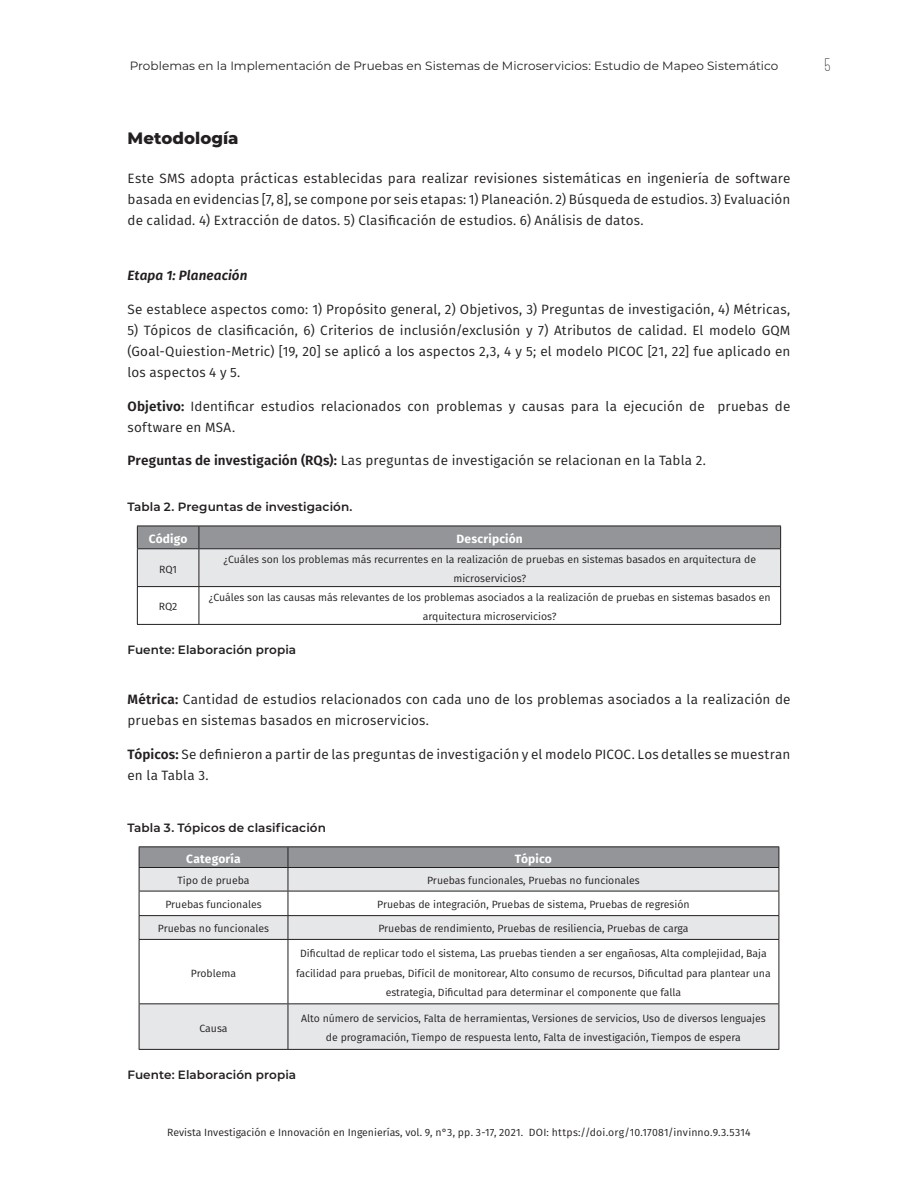
<style>
.page{position:relative;width:918px;height:1188px;background:#fff}
.page>*{position:absolute;margin:0;border:0;box-sizing:border-box;transform-origin:0 0}
.t1{font:300 18px "Canter";color:#231f20}
.Title_1_-_16pts{font:800 16.5px "Montserrat";letter-spacing:.005em;color:#231f20}
.BT_-_1st_Line{font:13.5px/21px "Fira Sans";letter-spacing:.01em;color:#231f20}
.Title_3_Italic{font:italic 600 13.5px "Fira Sans";letter-spacing:.01em;color:#231f20}
.Images_-_Title{font:600 12px "Montserrat";letter-spacing:.01em;color:#231f20}
.t2{font:12px "Montserrat";letter-spacing:.005em;color:#231f20}
.Table_-_Header{font:700 12px "Fira Sans";letter-spacing:.015em;color:#fff}
.Table_-_Body_Text{font:10.5px/19.5px "Fira Sans";color:#231f20;text-align:center}
.s1{font-weight:600}
</style>
<div class="page">
<hr style="left:137px;top:624px;width:62px;height:1px;background:#231f20">
<hr style="left:199px;top:624px;width:582px;height:1px;background:#231f20">
<hr style="left:137px;top:587px;width:1px;height:37px;background:#231f20">
<svg style="left:137px;top:526px;width:644px;height:61px;background:#c0c1c4"></svg>
<hr style="left:199px;top:549px;width:1px;height:37px;background:#231f20">
<hr style="left:780px;top:549px;width:1px;height:37px;background:#231f20">
<hr style="left:199px;top:587px;width:1px;height:37px;background:#231f20">
<hr style="left:780px;top:587px;width:1px;height:37px;background:#231f20">
<svg style="left:140px;top:940px;width:639px;height:109px"></svg>
<hr style="left:139px;top:846px;width:149px;height:1px;background:#231f20">
<hr style="left:288px;top:846px;width:491px;height:1px;background:#231f20">
<hr style="left:139px;top:939px;width:149px;height:1px;background:#231f20">
<hr style="left:288px;top:939px;width:491px;height:1px;background:#231f20">
<hr style="left:139px;top:1003px;width:149px;height:1px;background:#231f20">
<hr style="left:288px;top:1003px;width:491px;height:1px;background:#231f20">
<hr style="left:139px;top:1049px;width:149px;height:1px;background:#231f20">
<hr style="left:288px;top:1049px;width:491px;height:1px;background:#231f20">
<hr style="left:139px;top:940px;width:1px;height:63px;background:#231f20">
<hr style="left:139px;top:1004px;width:1px;height:45px;background:#231f20">
<svg style="left:139px;top:847px;width:641px;height:92px"></svg>
<hr style="left:288px;top:940px;width:1px;height:63px;background:#231f20">
<hr style="left:779px;top:940px;width:1px;height:63px;background:#231f20">
<hr style="left:288px;top:1004px;width:1px;height:45px;background:#231f20">
<hr style="left:779px;top:1004px;width:1px;height:45px;background:#231f20">
<p class="t2" style="left:130px;top:57px;width:650px">Problemas en la Implementación de Pruebas en Sistemas de Microservicios: Estudio de Mapeo Sistemático</p>
<h1 class="t1" style="left:824px;top:56px;width:7px">5</h1>
<p class="Title_1_-_16pts" style="left:128px;top:126px;width:113px">Metodología</p>
<p class="BT_-_1st_Line" style="left:128px;top:168px;width:664px;text-align:justify">Este SMS adopta prácticas establecidas para realizar revisiones sistemáticas en ingeniería de software basada en evidencias [7, 8], se compone por seis etapas: 1) Planeación. 2) Búsqueda de estudios. 3) Evaluación de calidad. 4) Extracción de datos. 5) Clasificación de estudios. 6) Análisis de datos.</p>
<p class="Title_3_Italic" style="left:128px;top:264px;width:121px">Etapa 1: Planeación</p>
<p class="BT_-_1st_Line" style="left:128px;top:298px;width:664px">Se establece aspectos como: 1) Propósito general, 2) Objetivos, 3) Preguntas de investigación, 4) Métricas,</p>
<p class="BT_-_1st_Line" style="left:128px;top:319px;width:664px;text-align:justify">5) Tópicos de clasificación, 6) Criterios de inclusión/exclusión y 7) Atributos de calidad. El modelo GQM (Goal-Quiestion-Metric) [19, 20] se aplicó a los aspectos 2,3, 4 y 5; el modelo PICOC [21, 22] fue aplicado en los aspectos 4 y 5.</p>
<p class="BT_-_1st_Line" style="left:128px;top:395px;width:664px"><span class="s1">Objetivo:</span> Identificar estudios relacionados con problemas y causas para la ejecución de pruebas de software en MSA.</p>
<p class="BT_-_1st_Line" style="left:128px;top:450px;width:580px"><span class="s1">Preguntas de investigación (RQs):</span> Las preguntas de investigación se relacionan en la Tabla 2.</p>
<p class="Images_-_Title" style="left:128px;top:498px;width:226px">Tabla 2. Preguntas de investigación.</p>
<p class="Table_-_Header" style="left:149px;top:529px;width:40px">Código</p>
<p class="Table_-_Header" style="left:457px;top:529px;width:68px">Descripción</p>
<p class="Table_-_Body_Text" style="left:159px;top:559px;width:19px">RQ1</p>
<p class="Table_-_Body_Text" style="left:223px;top:549px;width:534px">¿Cuáles son los problemas más recurrentes en la realización de pruebas en sistemas basados en arquitectura de microservicios?</p>
<p class="Table_-_Body_Text" style="left:159px;top:597px;width:20px">RQ2</p>
<p class="Table_-_Body_Text" style="left:209px;top:587px;width:563px">¿Cuáles son las causas más relevantes de los problemas asociados a la realización de pruebas en sistemas basados en arquitectura microservicios?</p>
<p class="Images_-_Title" style="left:128px;top:642px;width:170px">Fuente: Elaboración propia</p>
<p class="BT_-_1st_Line" style="left:128px;top:689px;width:664px"><span class="s1">Métrica:</span> Cantidad de estudios relacionados con cada uno de los problemas asociados a la realización de pruebas en sistemas basados en microservicios.</p>
<p class="BT_-_1st_Line" style="left:128px;top:744px;width:664px"><span class="s1">Tópicos:</span> Se definieron a partir de las preguntas de investigación y el modelo PICOC. Los detalles se muestran en la Tabla 3.</p>
<p class="Images_-_Title" style="left:128px;top:819px;width:200px">Tabla 3. Tópicos de clasificación</p>
<p class="Table_-_Header" style="left:186px;top:848px;width:56px">Categoría</p>
<p class="Table_-_Header" style="left:515px;top:848px;width:38px">Tópico</p>
<p class="Table_-_Body_Text" style="left:178px;top:871px;width:74px">Tipo de prueba</p>
<p class="Table_-_Body_Text" style="left:427px;top:871px;width:214px">Pruebas funcionales, Pruebas no funcionales</p>
<p class="Table_-_Body_Text" style="left:165px;top:895px;width:98px">Pruebas funcionales</p>
<p class="Table_-_Body_Text" style="left:377px;top:895px;width:314px">Pruebas de integración, Pruebas de sistema, Pruebas de regresión</p>
<p class="Table_-_Body_Text" style="left:158px;top:919px;width:113px">Pruebas no funcionales</p>
<p class="Table_-_Body_Text" style="left:378px;top:919px;width:312px">Pruebas de rendimiento, Pruebas de resiliencia, Pruebas de carga</p>
<p class="Table_-_Body_Text" style="left:191px;top:963px;width:47px">Problema</p>
<p class="Table_-_Body_Text" style="left:296px;top:943px;width:476px">Dificultad de replicar todo el sistema, Las pruebas tienden a ser engañosas, Alta complejidad, Baja facilidad para pruebas, Difícil de monitorear, Alto consumo de recursos, Dificultad para plantear una estrategia, Dificultad para determinar el componente que falla</p>
<p class="Table_-_Body_Text" style="left:200px;top:1018px;width:30px">Causa</p>
<p class="Table_-_Body_Text" style="left:301px;top:1008px;width:466px">Alto número de servicios, Falta de herramientas, Versiones de servicios, Uso de diversos lenguajes de programación, Tiempo de respuesta lento, Falta de investigación, Tiempos de espera</p>
<p class="Images_-_Title" style="left:128px;top:1067px;width:170px">Fuente: Elaboración propia</p>
<p class="Table_-_Body_Text" style="left:167px;top:1122px;width:585px">Revista Investigación e Innovación en Ingenierías, vol. 9, n°3, pp. 3-17, 2021. DOI: https://doi.org/10.17081/invinno.9.3.5314</p>
</div>
